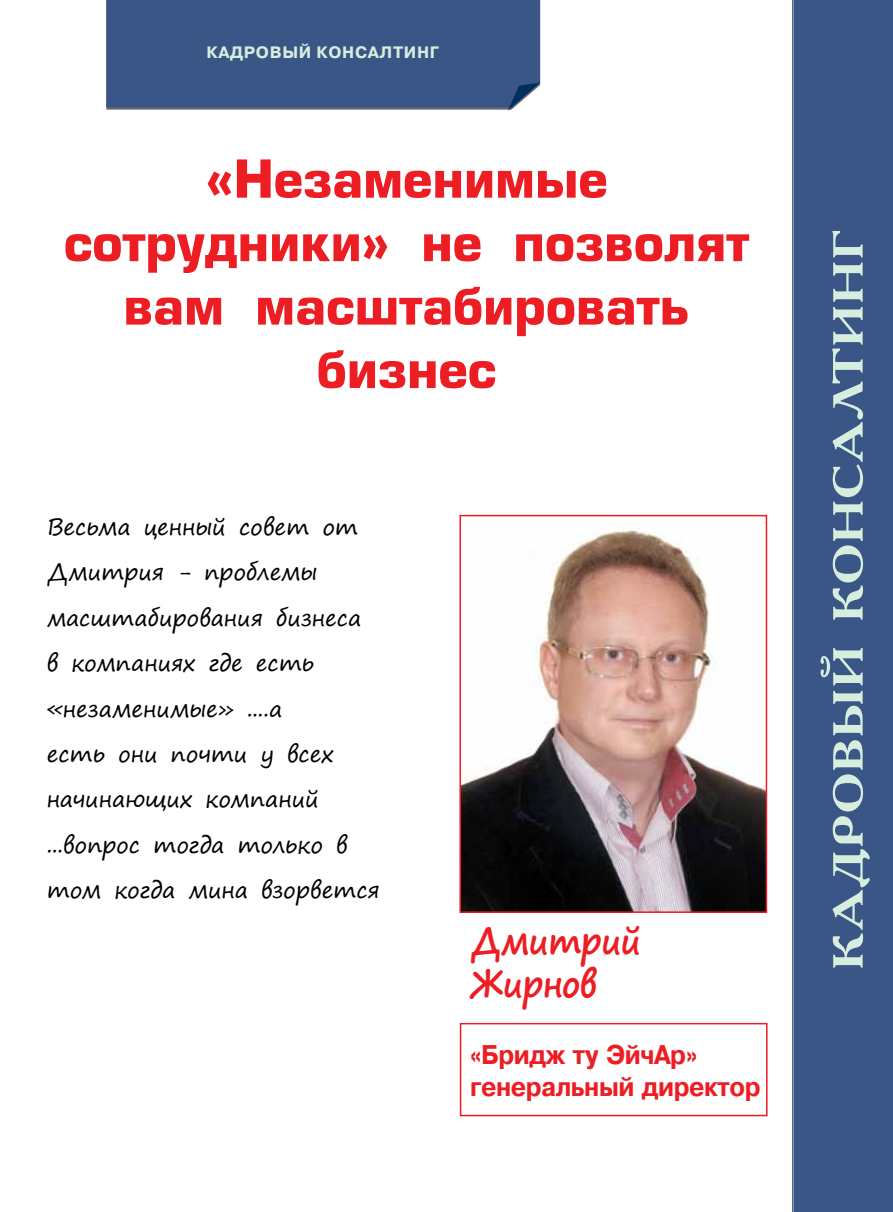
<style>
.page{position:relative;width:893px;height:1212px;background:#fff}
.page>*{position:absolute;margin:0;border:0;box-sizing:border-box;transform-origin:0 0}
.t1{font:700 51px/63.4px "Europe";color:#ed1d24;text-align:center}
.t2{font:700 42px "Academy C";letter-spacing:.01em;color:#d7eddd;scale:1.25 1}
.t3{font:700 36px/43.2px "Segoe Print";letter-spacing:-.02em;color:#ed1d24;scale:.92 1}
.t4{font:700 27px/32.4px "Pragmatica";letter-spacing:-.02em;color:#ed1d24;scale:.92 1}
.t5{font:22.5px/45.5px "Segoe Print";letter-spacing:-.005em;color:#000}
.t6{font:700 16.5px "Pragmatica";letter-spacing:.04em;color:#d7eddd}
</style>
<div class="page">
<div style="left:793px;top:0;width:100px;height:1212px;background:#3a5686"></div>
<div style="left:106px;top:0;width:434px;height:108px;background:#3a5686"></div>
<hr style="left:793px;top:0;width:1px;height:1212px;background:#a7a9ac">
<svg style="left:508px;top:82px;width:32px;height:29px"></svg>
<div style="left:460px;top:1023px;width:308px;height:93px;border:2px solid #ed1d24"></div>
<img style="left:462px;top:528px;width:302px;height:382px">
<div style="left:459px;top:515px;width:308px;height:398px;border:2px solid #ed1d24"></div>
<p class="t6" style="left:206px;top:42px;width:234px">Кадровый консалтинг</p>
<h1 class="t1" style="left:64px;top:147px;width:687px">«Незаменимые сотрудники» не позволят вам масштабировать бизнес</h1>
<p class="t5" style="left:47px;top:504px;width:334px">Весьма ценный совет от<br>Дмитрия - проблемы масштабирования бизнеса<br>в компаниях где есть «незаменимые» ....а<br>есть они почти у всех начинающих компаний ...вопрос тогда только в том когда мина взорвется</p>
<h3 class="t3" style="left:470px;top:919px;width:187px">Дмитрий<br>Жирнов</h3>
<p class="t4" style="left:470px;top:1039px;width:317px">«Бридж ту ЭйчАр» генеральный директор</p>
<h2 class="t2" style="left:821px;top:970px;width:593px;rotate:-90deg">Кадровый консалтинг</h2>
</div>
